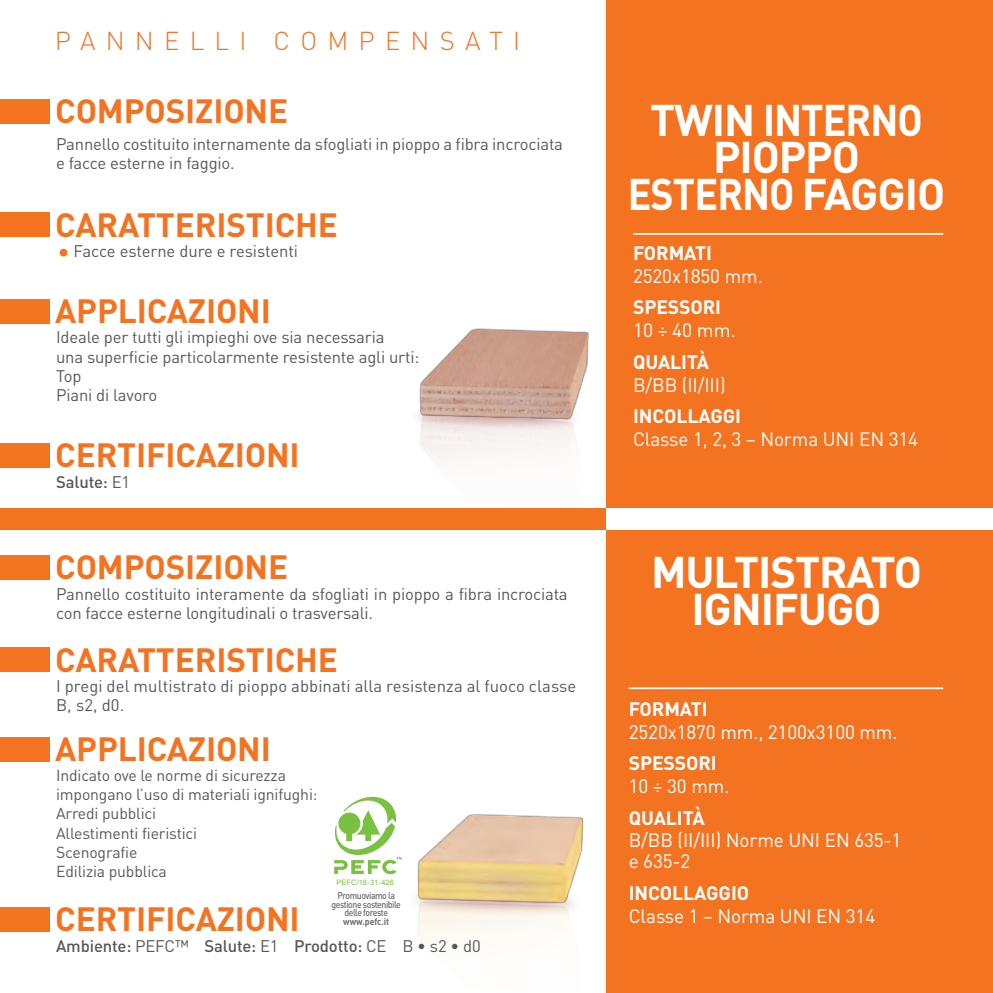
<style>
.page{position:relative;width:993px;height:993px;background:#fff}
.page>*{position:absolute;margin:0;border:0;box-sizing:border-box;transform-origin:0 0}
.t1{font:700 43.75px/36.8px "DIN";letter-spacing:-.025em;color:#fff;text-align:center}
.t2{font:700 33.25px "DIN";letter-spacing:-.005em;color:#f47321}
.t3{font:300 25.55px "DIN";letter-spacing:.4em;color:#f47321}
.t4{font:19.25px/22.8px "DIN";letter-spacing:-.005em;color:#fff}
.t5{font:700 19.25px/22.8px "DIN";letter-spacing:-.005em;color:#fff}
.t6{font:16.62px/19.2px "DIN";letter-spacing:-.01em;color:#57585a}
.t7{font:500 16.62px "DIN";letter-spacing:-.01em;color:#57585a}
.t8{font:15.75px/19.2px "DIN";letter-spacing:-.01em;color:#57585a}
.t9{font:500 9.62px/8.8px "DIN";letter-spacing:-.05em;color:#6c6d70;text-align:center;scale:.9 1}
.t10{font:7.52px "Arial";letter-spacing:.005em;color:#7ac142}
.s1{font-weight:400}
.s2{font-weight:700}
</style>
<div class="page">
<img style="left:415px;top:328px;width:174px;height:97px">
<div style="left:606px;top:0;width:386px;height:992px;background:#f47321"></div>
<div style="left:0;top:507px;width:606px;height:22px;background:#f47321"></div>
<div style="left:606px;top:507px;width:386px;height:22px;background:#fff"></div>
<img style="left:353px;top:857px;width:218px;height:84px">
<img style="left:410px;top:814px;width:174px;height:93px">
<hr style="left:628px;top:687px;width:314px;height:2px;background:#fff">
<div style="left:0;top:99px;width:50px;height:24px;background:#f47321"></div>
<div style="left:0;top:213px;width:50px;height:24px;background:#f47321"></div>
<div style="left:0;top:299px;width:50px;height:24px;background:#f47321"></div>
<div style="left:0;top:443px;width:50px;height:24px;background:#f47321"></div>
<div style="left:0;top:555px;width:50px;height:24px;background:#f47321"></div>
<div style="left:0;top:647px;width:50px;height:24px;background:#f47321"></div>
<div style="left:0;top:737px;width:50px;height:24px;background:#f47321"></div>
<div style="left:0;top:907px;width:50px;height:24px;background:#f47321"></div>
<div style="left:60px;top:249px;width:7px;height:7px;background:#f47321;border-radius:50%"></div>
<hr style="left:633px;top:233px;width:309px;height:2px;background:#fff">
<svg style="left:334px;top:796px;width:67px;height:77px"></svg>
<p class="t3" style="left:55px;top:25px;width:466px">PANNELLI COMPENSATI</p>
<p class="t2" style="left:55px;top:89px;width:234px">COMPOSIZIONE</p>
<p class="t6" style="left:56px;top:134px;width:508px">Pannello costituito internamente da sfogliati in pioppo a fibra incrociata e facce esterne in faggio.</p>
<p class="t2" style="left:55px;top:203px;width:284px">CARATTERISTICHE</p>
<p class="t6" style="left:74px;top:240px;width:226px">Facce esterne dure e resistenti</p>
<p class="t2" style="left:55px;top:289px;width:217px">APPLICAZIONI</p>
<p class="t6" style="left:56px;top:327px;width:365px">Ideale per tutti gli impieghi ove sia necessaria<br>una superficie particolarmente resistente agli urti:<br>Top<br>Piani di lavoro</p>
<p class="t2" style="left:55px;top:433px;width:246px">CERTIFICAZIONI</p>
<p class="t7" style="left:56px;top:471px;width:75px">Salute: <span class="s1">E1</span></p>
<p class="t2" style="left:55px;top:545px;width:234px">COMPOSIZIONE</p>
<p class="t6" style="left:56px;top:584px;width:513px">Pannello costituito interamente da sfogliati in pioppo a fibra incrociata con facce esterne longitudinali o trasversali.</p>
<p class="t2" style="left:55px;top:637px;width:284px">CARATTERISTICHE</p>
<p class="t6" style="left:56px;top:675px;width:521px">I pregi del multistrato di pioppo abbinati alla resistenza al fuoco classe<br>B, s2, d0.</p>
<p class="t2" style="left:55px;top:727px;width:217px">APPLICAZIONI</p>
<p class="t8" style="left:56px;top:765px;width:263px">Indicato ove le norme di sicurezza impongano l’uso di materiali ignifughi:<br>Arredi pubblici<br>Allestimenti fieristici<br>Scenografie<br>Edilizia pubblica</p>
<p class="t2" style="left:55px;top:897px;width:246px">CERTIFICAZIONI</p>
<p class="t10" style="left:336px;top:877px;width:59px">PEFC/18-31-426</p>
<p class="t9" style="left:331px;top:890px;width:78px">Promuoviamo la gestione sostenibile delle foreste <span class="s2">www.pefc.it</span></p>
<p class="t7" style="left:56px;top:934px;width:426px">Ambiente: <span class="s1">PEFC™</span> Salute: <span class="s1">E1</span> Prodotto: <span class="s1">CE B • s2 • d0</span></p>
<p class="t1" style="left:627px;top:100px;width:319px">TWIN INTERNO<br>PIOPPO<br>ESTERNO FAGGIO</p>
<p class="t4" style="left:632px;top:241px;width:131px"><span class="s2">FORMATI<br></span>2520x1850 mm.</p>
<p class="t5" style="left:632px;top:295px;width:104px">SPESSORI<br><span class="s1">10 ÷ 40 mm.</span></p>
<p class="t4" style="left:632px;top:350px;width:94px"><span class="s2">QUALITÀ<br></span>B/BB (II/III)</p>
<p class="t4" style="left:632px;top:404px;width:286px"><span class="s2">INCOLLAGGI<br></span>Classe 1, 2, 3 – Norma UNI EN 314</p>
<p class="t1" style="left:650px;top:551px;width:272px">MULTISTRATO<br>IGNIFUGO</p>
<p class="t4" style="left:628px;top:697px;width:270px"><span class="s2">FORMATI<br></span>2520x1870 mm., 2100x3100 mm.</p>
<p class="t5" style="left:628px;top:750px;width:102px">SPESSORI<br><span class="s1">10 ÷ 30 mm.</span></p>
<p class="t4" style="left:628px;top:805px;width:274px"><span class="s2">QUALITÀ<br></span>B/BB (II/III) Norme UNI EN 635-1</p>
<p class="t5" style="left:628px;top:844px;width:122px;line-height:31.5px"><span class="s1">e 635-2<br></span>INCOLLAGGIO</p>
<p class="t4" style="left:628px;top:903px;width:248px">Classe 1 – Norma UNI EN 314</p>
</div>
